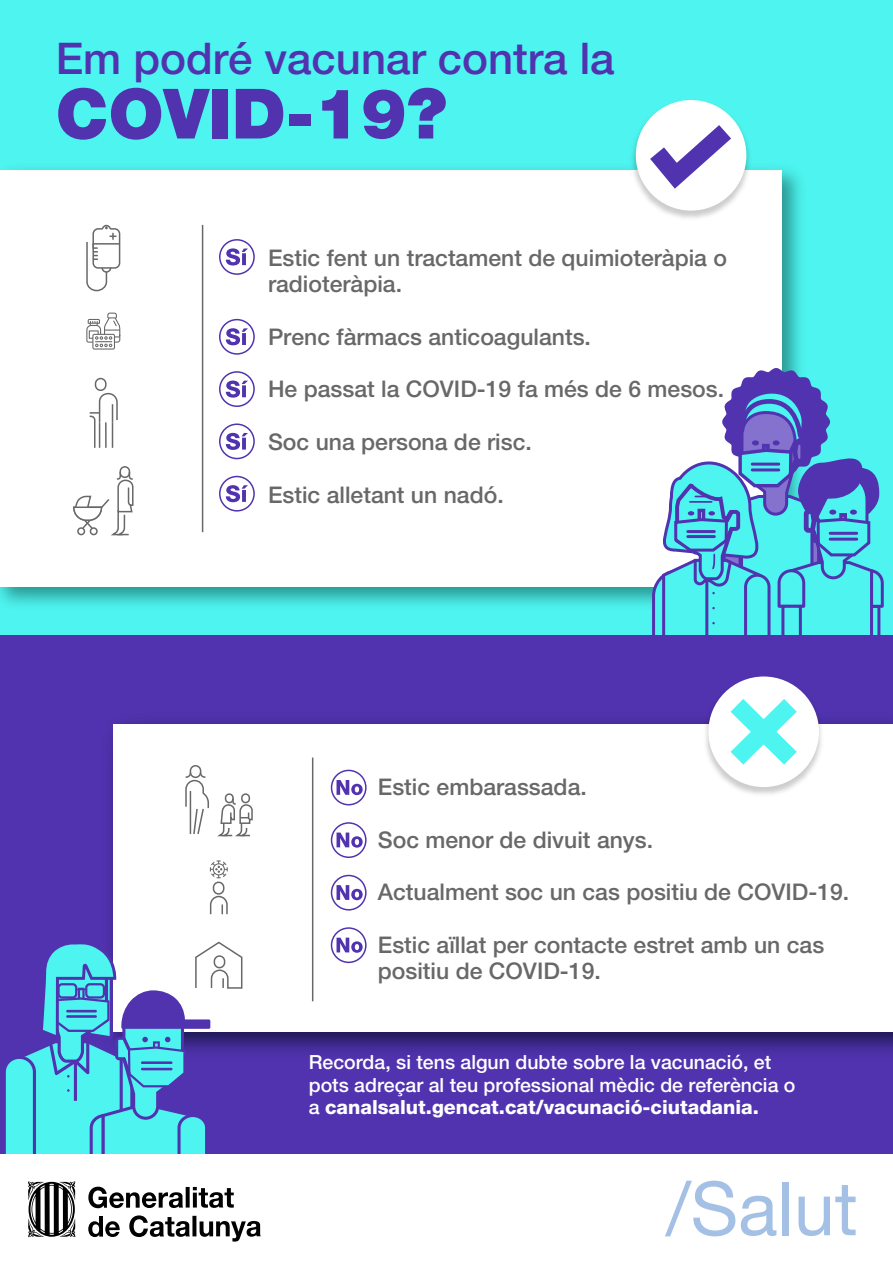
<style>
.page{position:relative;width:893px;height:1263px;background:#fff}
.page>*{position:absolute;margin:0;border:0;box-sizing:border-box;transform-origin:0 0}
.t1{font:900 69.45px "Helvetica Neue LT Std";color:#5133af}
.t2{font:500 43.65px "Helvetica Neue LT Std";color:#5133af}
.t3{font:500 22.95px/26.2px "Helvetica Neue LT Std";color:#686868}
.t4{font:500 19.5px/22.5px "Helvetica Neue LT Std";color:#fff}
.s1{font-weight:800}
</style>
<div class="page">
<div style="left:0;top:0;width:893px;height:639px;background:#4ef4ef"></div>
<div style="left:0;top:170px;width:782px;height:417px;background:#fff"></div>
<img style="left:629px;top:100px;width:126px;height:118px">
<div style="left:636px;top:100px;width:110px;height:111px;background:#fff;border-radius:50%"></div>
<svg style="left:632px;top:106px;width:118px;height:96px"></svg>
<hr style="left:202px;top:225px;width:1px;height:307px;background:#686868">
<div style="left:0;top:635px;width:893px;height:628px;background:#5133af"></div>
<img style="left:110px;top:721px;width:783px;height:331px">
<div style="left:114px;top:724px;width:779px;height:307px;background:#fff"></div>
<img style="left:730px;top:784px;width:67px;height:10px">
<svg style="left:651px;top:366px;width:234px;height:418px"></svg>
<hr style="left:312px;top:757px;width:1px;height:244px;background:#686868">
<div style="left:0;top:1154px;width:893px;height:109px;background:#fff"></div>
<svg style="left:665px;top:1180px;width:70px;height:56px"></svg>
<svg style="left:741px;top:1196px;width:35px;height:40px"></svg>
<div style="left:783px;top:1182px;width:6px;height:53px;background:#a5c0e5"></div>
<svg style="left:798px;top:1185px;width:58px;height:51px"></svg>
<div style="left:95px;top:378px;width:12px;height:13px;border:2px solid #686868;border-radius:5px"></div>
<svg style="left:89px;top:389px;width:29px;height:59px"></svg>
<div style="left:190px;top:765px;width:11px;height:13px;border:2px solid #686868;border-radius:5px"></div>
<svg style="left:185px;top:771px;width:68px;height:66px"></svg>
<svg style="left:5px;top:941px;width:256px;height:301px"></svg>
<div style="left:213px;top:881px;width:11px;height:14px;border:2px solid #686868;border-radius:5px"></div>
<svg style="left:209px;top:895px;width:19px;height:20px"></svg>
<svg style="left:210px;top:860px;width:18px;height:18px"></svg>
<div style="left:120px;top:466px;width:10px;height:12px;border:2px solid #686868;border-radius:5px"></div>
<svg style="left:73px;top:470px;width:61px;height:66px"></svg>
<svg style="left:86px;top:313px;width:34px;height:37px"></svg>
<svg style="left:86px;top:224px;width:35px;height:68px"></svg>
<div style="left:219px;top:239px;width:36px;height:36px;border:2px solid #5133af;border-radius:50%"></div>
<svg style="left:226px;top:248px;width:22px;height:17px"></svg>
<div style="left:219px;top:319px;width:36px;height:36px;border:2px solid #5133af;border-radius:50%"></div>
<svg style="left:226px;top:328px;width:22px;height:17px"></svg>
<div style="left:219px;top:371px;width:36px;height:36px;border:2px solid #5133af;border-radius:50%"></div>
<svg style="left:226px;top:381px;width:22px;height:17px"></svg>
<div style="left:219px;top:423px;width:36px;height:36px;border:2px solid #5133af;border-radius:50%"></div>
<svg style="left:226px;top:433px;width:22px;height:17px"></svg>
<div style="left:219px;top:476px;width:36px;height:36px;border:2px solid #5133af;border-radius:50%"></div>
<svg style="left:226px;top:485px;width:22px;height:17px"></svg>
<div style="left:331px;top:770px;width:36px;height:35px;border:2px solid #5133af;border-radius:50%"></div>
<svg style="left:336px;top:780px;width:27px;height:15px"></svg>
<div style="left:331px;top:822px;width:36px;height:36px;border:2px solid #5133af;border-radius:50%"></div>
<svg style="left:336px;top:832px;width:27px;height:16px"></svg>
<div style="left:331px;top:875px;width:36px;height:35px;border:2px solid #5133af;border-radius:50%"></div>
<svg style="left:336px;top:885px;width:27px;height:15px"></svg>
<div style="left:331px;top:927px;width:36px;height:36px;border:2px solid #5133af;border-radius:50%"></div>
<svg style="left:336px;top:938px;width:27px;height:15px"></svg>
<h2 class="t2" style="left:56px;top:32px;width:560px">Em podré vacunar contra la</h2>
<h1 class="t1" style="left:56px;top:72px;width:393px">COVID-19?</h1>
<p class="t3" style="left:268px;top:245px;width:461px">Estic fent un tractament de quimioteràpia o radioteràpia.</p>
<p class="t3" style="left:268px;top:323px;width:324px">Prenc fàrmacs anticoagulants.</p>
<p class="t3" style="left:268px;top:376px;width:458px">He passat la COVID-19 fa més de 6 mesos.</p>
<p class="t3" style="left:268px;top:428px;width:265px">Soc una persona de risc.</p>
<p class="t3" style="left:268px;top:481px;width:237px">Estic alletant un nadó.</p>
<p class="t3" style="left:378px;top:774px;width:210px">Estic embarassada.</p>
<p class="t3" style="left:378px;top:826px;width:277px">Soc menor de divuit anys.</p>
<p class="t3" style="left:378px;top:879px;width:473px">Actualment soc un cas positiu de COVID-19.</p>
<p class="t3" style="left:378px;top:931px;width:448px">Estic aïllat per contacte estret amb un cas positiu de COVID-19.</p>
<p class="t4" style="left:309px;top:1051px;width:488px">Recorda, si tens algun dubte sobre la vacunació, et pots adreçar al teu professional mèdic de referència o a <span class="s1">canalsalut.gencat.cat/vacunació-ciutadania.</span></p>
</div>
